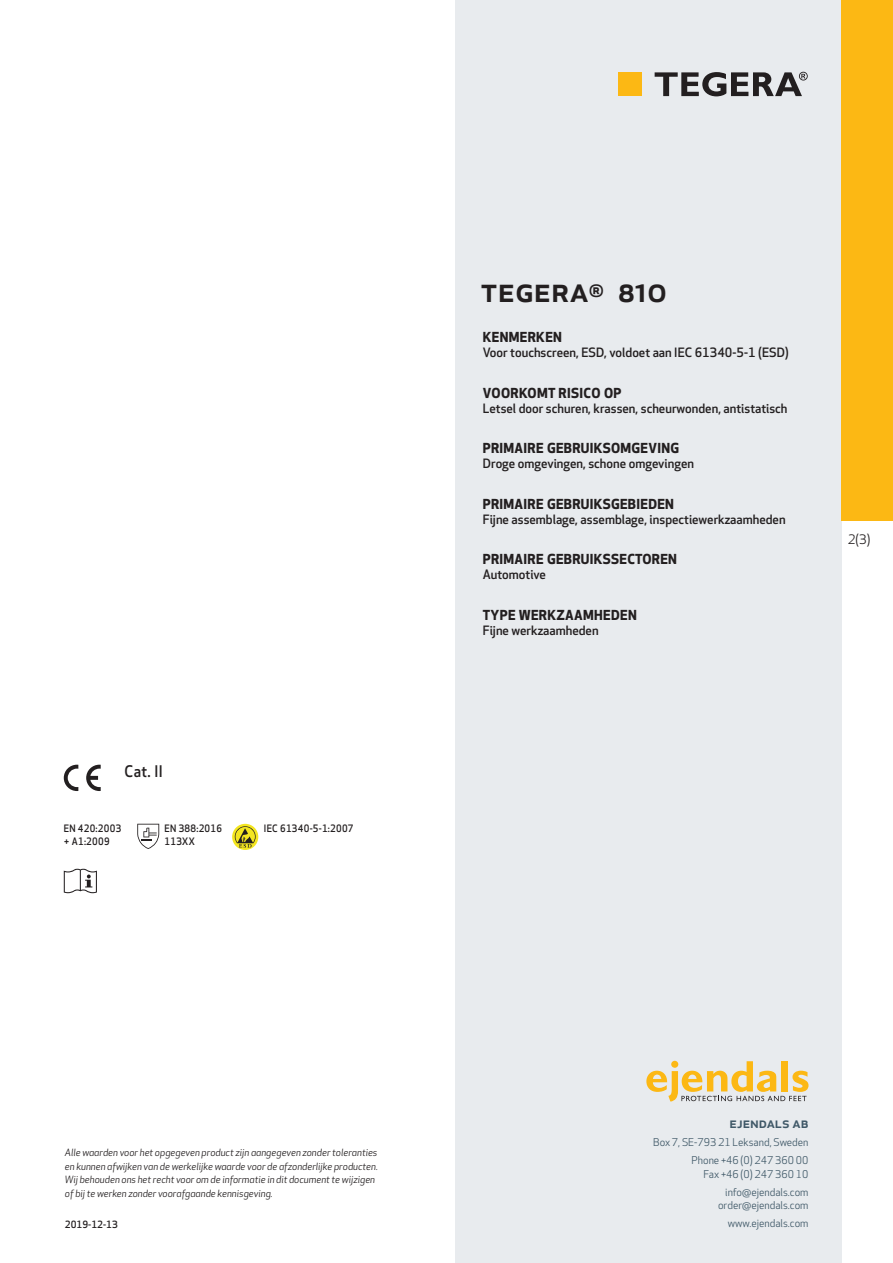
<style>
.page{position:relative;width:893px;height:1263px;background:#fff}
.page>*{position:absolute;margin:0;border:0;box-sizing:border-box;transform-origin:0 0}
.prodname{font:500 34.5px "Apex New";color:#231f20}
.Artikel{font:500 15.6px "Apex New";color:#231f20;scale:.95 1}
.t1{font:500 15px "Apex New";color:#405968}
.Funktion_body{font:700 13.5px "Apex New";letter-spacing:.025em;color:#231f20}
.t2{font:12.75px "Apex New";color:#231f20}
.Funktion_body-2{font:500 12.6px "Apex New";color:#231f20}
.t3{font:10.5px/18px "Apex New";color:#405968;text-align:right}
.Artikel-2{font:500 10.05px/13.5px "Apex New";letter-spacing:.025em;color:#231f20;scale:.95 1}
.t4{font:italic 9.75px/13.5px "Apex New";color:#231f20}
.Sidfot_datum{font:500 9.75px "Apex New";color:#231f20}
</style>
<div class="page">
<div style="left:455px;top:0;width:387px;height:1263px;background:#e8ebee"></div>
<svg style="left:646px;top:1061px;width:162px;height:40px"></svg>
<div style="left:842px;top:0;width:51px;height:520px;background:#fcb814"></div>
<div style="left:618px;top:72px;width:24px;height:24px;background:#fcb814"></div>
<svg style="left:655px;top:72px;width:153px;height:24px"></svg>
<svg style="left:86px;top:765px;width:15px;height:26px"></svg>
<svg style="left:64px;top:765px;width:14px;height:26px"></svg>
<svg style="left:137px;top:824px;width:22px;height:25px"></svg>
<svg style="left:232px;top:824px;width:26px;height:26px"></svg>
<svg style="left:235px;top:826px;width:21px;height:22px"></svg>
<svg style="left:64px;top:869px;width:33px;height:24px"></svg>
<p class="Artikel" style="left:125px;top:761px;width:42px">Cat. II</p>
<p class="Artikel-2" style="left:64px;top:821px;width:62px">EN 420:2003 + A1:2009</p>
<p class="Artikel-2" style="left:165px;top:821px;width:62px">EN 388:2016<br>113XX</p>
<p class="Artikel-2" style="left:264px;top:821px;width:96px">IEC 61340-5-1:2007</p>
<p class="prodname" style="left:480px;top:266px;width:188px">TEGERA<sup>®</sup> 810</p>
<p class="Funktion_body" style="left:483px;top:327px;width:81px">KENMERKEN</p>
<p class="Funktion_body-2" style="left:483px;top:344px;width:308px">Voor touchscreen, ESD, voldoet aan IEC 61340-5-1 (ESD)</p>
<p class="Funktion_body" style="left:483px;top:383px;width:140px">VOORKOMT RISICO OP</p>
<p class="Funktion_body-2" style="left:483px;top:399px;width:306px">Letsel door schuren, krassen, scheurwonden, antistatisch</p>
<p class="Funktion_body" style="left:483px;top:438px;width:198px">PRIMAIRE GEBRUIKSOMGEVING</p>
<p class="Funktion_body-2" style="left:483px;top:455px;width:213px">Droge omgevingen, schone omgevingen</p>
<p class="Funktion_body" style="left:483px;top:494px;width:193px">PRIMAIRE GEBRUIKSGEBIEDEN</p>
<p class="Funktion_body-2" style="left:483px;top:511px;width:304px">Fijne assemblage, assemblage, inspectiewerkzaamheden</p>
<p class="Funktion_body" style="left:483px;top:550px;width:196px">PRIMAIRE GEBRUIKSSECTOREN</p>
<p class="Funktion_body-2" style="left:483px;top:566px;width:65px">Automotive</p>
<p class="Funktion_body" style="left:483px;top:605px;width:155px">TYPE WERKZAAMHEDEN</p>
<p class="Funktion_body-2" style="left:483px;top:622px;width:117px">Fijne werkzaamheden</p>
<p class="t2" style="left:848px;top:531px;width:24px">2(3)</p>
<p class="t4" style="left:65px;top:1146px;width:315px">Alle waarden voor het opgegeven product zijn aangegeven zonder toleranties en kunnen afwijken van de werkelijke waarde voor de afzonderlijke producten.<br>Wij behouden ons het recht voor om de informatie in dit document te wijzigen of bij te werken zonder voorafgaande kennisgeving.</p>
<p class="Sidfot_datum" style="left:65px;top:1218px;width:54px">2019-12-13</p>
<h3 class="t1" style="left:729px;top:1113px;width:80px">ejendals ab</h3>
<p class="t3" style="left:653px;top:1133px;width:157px">Box 7, SE-793 21 Leksand, Sweden<br>Phone +46 (0) 247 360 00</p>
<p class="t3" style="left:703px;top:1165px;width:107px">Fax +46 (0) 247 360 10 info@ejendals.com</p>
<p class="t3" style="left:718px;top:1196px;width:92px">order@ejendals.com</p>
<p class="t3" style="left:728px;top:1215px;width:82px">www.ejendals.com</p>
</div>
